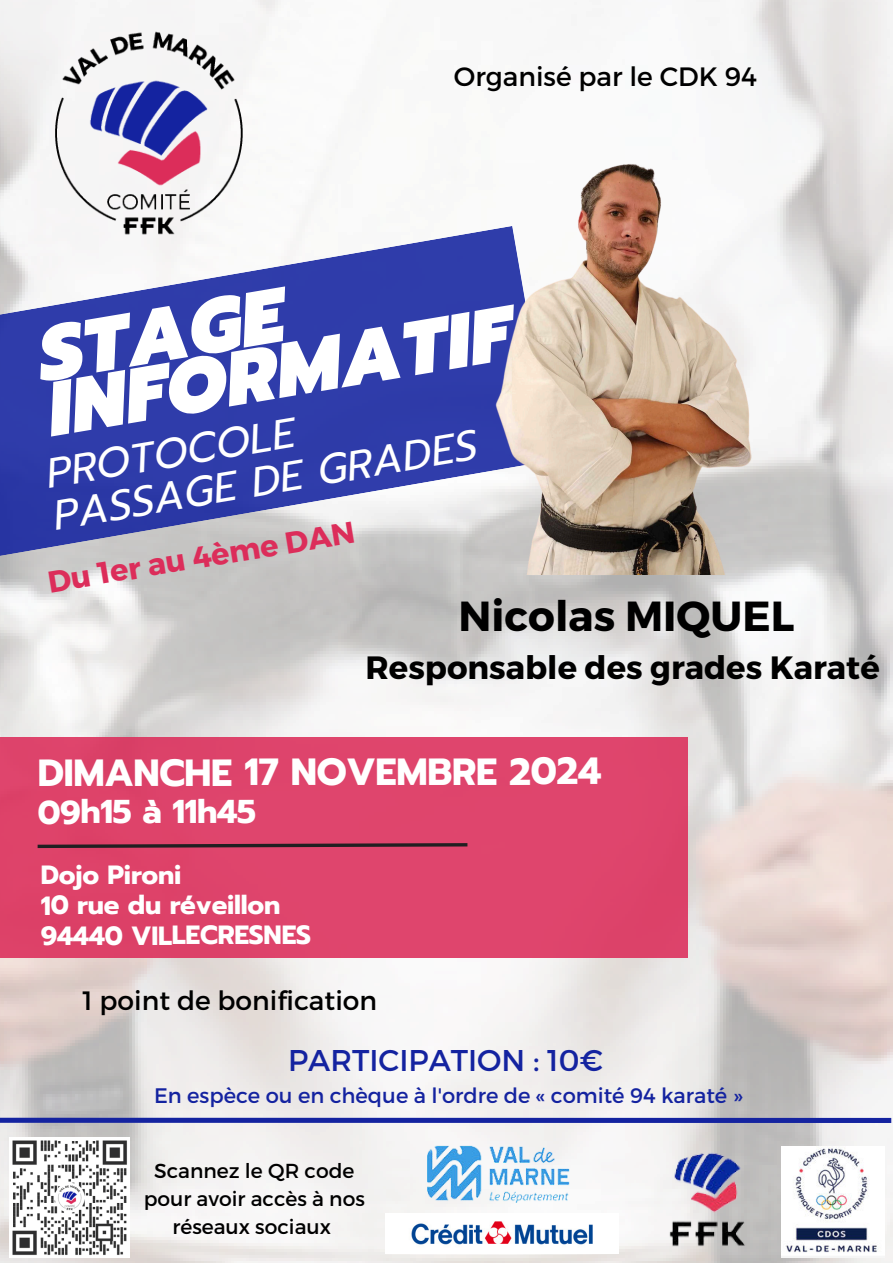
<style>
.page{position:relative;width:893px;height:1263px;background:#fff}
.page>*{position:absolute;margin:0;border:0;box-sizing:border-box;transform-origin:0 0}
.t1{font:italic 900 76.5px/56.6px "Prompt";color:#fff}
.t2{font:700 42px "Montserrat";color:#000}
.t3{font:italic 41.17px/43.4px "Prompt";color:#fff}
.t4{font:700 37.65px "Prompt";letter-spacing:-.015em;color:#fff}
.t5{font:700 32.92px "Prompt";letter-spacing:-.015em;color:#fff}
.t6{font:700 32.25px "Montserrat";color:#000}
.t7{font:700 30.3px "Montserrat";color:#dc2d5a}
.t8{font:30px "Montserrat";color:#1423a0}
.t9{font:26.55px "Montserrat";color:#000}
.t10{font:700 26.25px/30.3px "Prompt";letter-spacing:-.015em;color:#fff}
.t11{font:21px "Montserrat";color:#1423a0}
.t12{font:20.25px/28.1px "Montserrat";color:#000;text-align:center}
</style>
<div class="page">
<img style="left:0;top:0;width:893px;height:1263px">
<svg style="left:0;top:226px;width:553px;height:352px;background:#606ab7"></svg>
<img style="left:31px;top:16px;width:235px;height:234px">
<img style="left:412px;top:133px;width:429px;height:441px">
<div style="left:0;top:737px;width:688px;height:221px;background:#df456c"></div>
<svg style="left:37px;top:843px;width:431px;height:6px"></svg>
<img style="left:412px;top:1134px;width:180px;height:79px">
<img style="left:786px;top:1146px;width:98px;height:112px">
<img style="left:633px;top:1123px;width:153px;height:140px">
<img style="left:9px;top:1138px;width:120px;height:120px">
<div style="left:0;top:1118px;width:891px;height:5px;background:#1423a0"></div>
<img style="left:385px;top:1213px;width:233px;height:41px">
<h3 class="t9" style="left:454px;top:60px;width:304px">Organisé par le CDK 94</h3>
<h1 class="t1" style="left:33px;top:328px;width:471px;rotate:-10deg">STAGE<br>INFORMATIF</h1>
<h3 class="t3" style="left:42px;top:453px;width:431px;rotate:-10deg">PROTOCOLE<br>PASSAGE DE GRADES</h3>
<h3 class="t7" style="left:45px;top:563px;width:312px;rotate:-9deg">Du 1er au 4ème DAN</h3>
<h2 class="t2" style="left:458px;top:590px;width:337px">Nicolas MIQUEL</h2>
<h3 class="t6" style="left:366px;top:648px;width:515px">Responsable des grades Karaté</h3>
<h3 class="t4" style="left:38px;top:744px;width:565px">DIMANCHE 17 NOVEMBRE 2024</h3>
<h3 class="t5" style="left:38px;top:787px;width:220px">09h15 à 11h45</h3>
<p class="t10" style="left:41px;top:859px;width:272px">Dojo Pironi<br>10 rue du réveillon<br>94440 VILLECRESNES</p>
<h3 class="t9" style="left:82px;top:984px;width:296px">1 point de bonification</h3>
<h3 class="t8" style="left:288px;top:1042px;width:317px">PARTICIPATION : 10€</h3>
<p class="t11" style="left:154px;top:1082px;width:590px">En espèce ou en chèque à l'ordre de « comité 94 karaté »</p>
<p class="t12" style="left:144px;top:1156px;width:223px">Scannez le QR code pour avoir accès à nos réseaux sociaux</p>
</div>
